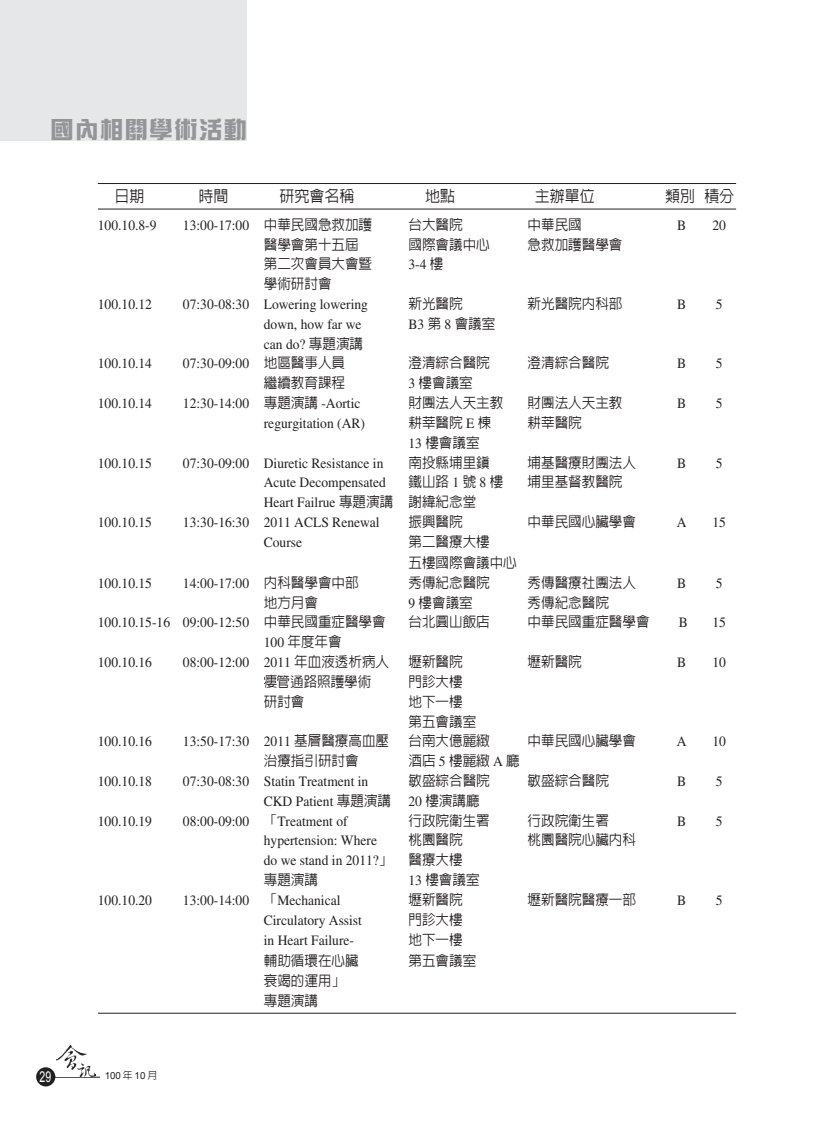
<style>
.page{position:relative;width:834px;height:1132px;background:#fff}
.page>*{position:absolute;margin:0;border:0;box-sizing:border-box;transform-origin:0 0}
.t1{font:900 22.5px "Sing Yi";letter-spacing:.1em;color:#939598}
.t2{font:500 15.75px "Lin Gothic";color:#231f20;scale:.95 1}
.t3{font:15px "Arial";color:#fff;scale:.7 1}
.t4{font:14.25px "Times";color:#231f20;scale:.95 1}
.t5{font:500 14.25px/20.2px "Lin Gothic";color:#231f20;scale:.95 1}
.t6{font:9.75px "Arial";color:#231f20}
.s1{font-family:"Lin Gothic";font-weight:500}
.s2{font-family:"Times";font-weight:400}
</style>
<div class="page">
<div style="left:36px;top:1066px;width:19px;height:20px;background:#231f20;border-radius:50%"></div>
<hr style="left:54px;top:1076px;width:46px;height:1px;background:#231f20">
<img style="left:56px;top:1045px;width:39px;height:30px">
<hr style="left:98px;top:183px;width:638px;height:1px;background:#231f20">
<hr style="left:98px;top:209px;width:638px;height:1px;background:#231f20">
<svg style="left:264px;top:674px;width:12px;height:13px"></svg>
<hr style="left:98px;top:1012px;width:638px;height:1px;background:#231f20">
<div style="left:0;top:0;width:247px;height:140px;background:#e6e7e9"></div>
<h1 class="t1" style="left:51px;top:118px;width:197px">國內相關學術活動</h1>
<p class="t2" style="left:114px;top:188px;width:33px">日期</p>
<p class="t2" style="left:198px;top:188px;width:33px">時間</p>
<p class="t2" style="left:279px;top:188px;width:80px">研究會名稱</p>
<p class="t2" style="left:425px;top:188px;width:33px">地點</p>
<p class="t2" style="left:534px;top:188px;width:65px">主辦單位</p>
<p class="t2" style="left:665px;top:188px;width:74px">類別 積分</p>
<p class="t4" style="left:98px;top:217px;width:63px">100.10.8-9</p>
<p class="t4" style="left:183px;top:217px;width:201px">13:00-17:00 <span class="s1">中華民國急救加護</span></p>
<p class="t5" style="left:408px;top:214px;width:58px">台大醫院</p>
<p class="t5" style="left:527px;top:214px;width:58px">中華民國</p>
<p class="t4" style="left:677px;top:217px;width:11px">B</p>
<p class="t4" style="left:712px;top:217px;width:16px">20</p>
<p class="t5" style="left:264px;top:234px;width:101px">醫學會第十五屆</p>
<p class="t5" style="left:408px;top:234px;width:87px">國際會議中心</p>
<p class="t5" style="left:527px;top:234px;width:101px">急救加護醫學會</p>
<p class="t5" style="left:264px;top:254px;width:115px">第二次會員大會暨</p>
<p class="t4" style="left:408px;top:256px;width:38px">3-4 <span class="s1">樓</span></p>
<p class="t5" style="left:264px;top:273px;width:73px">學術研討會</p>
<p class="t4" style="left:98px;top:296px;width:58px">100.10.12</p>
<p class="t4" style="left:183px;top:296px;width:196px">07:30-08:30 Lowering lowering</p>
<p class="t5" style="left:408px;top:293px;width:58px">新光醫院</p>
<p class="t5" style="left:527px;top:293px;width:101px">新光醫院內科部</p>
<p class="t4" style="left:677px;top:296px;width:11px">B</p>
<p class="t4" style="left:715px;top:296px;width:9px">5</p>
<p class="t4" style="left:264px;top:316px;width:104px">down, how far we</p>
<p class="t5" style="left:408px;top:313px;width:93px"><span class="s2">B3</span> 第 <span class="s2">8</span> 會議室</p>
<p class="t4" style="left:264px;top:336px;width:106px">can do? <span class="s1">專題演講</span></p>
<p class="t4" style="left:98px;top:355px;width:58px">100.10.14</p>
<p class="t4" style="left:183px;top:355px;width:172px">07:30-09:00 <span class="s1">地區醫事人員</span></p>
<p class="t5" style="left:408px;top:353px;width:87px">澄清綜合醫院</p>
<p class="t5" style="left:527px;top:353px;width:87px">澄清綜合醫院</p>
<p class="t4" style="left:677px;top:355px;width:11px">B</p>
<p class="t4" style="left:715px;top:355px;width:9px">5</p>
<p class="t5" style="left:264px;top:372px;width:87px">繼續教育課程</p>
<p class="t5" style="left:408px;top:372px;width:69px"><span class="s2">3</span> 樓會議室</p>
<p class="t4" style="left:98px;top:395px;width:58px">100.10.14</p>
<p class="t4" style="left:183px;top:395px;width:188px">12:30-14:00 <span class="s1">專題演講</span> -Aortic</p>
<p class="t5" style="left:408px;top:392px;width:101px">財團法人天主教</p>
<p class="t5" style="left:527px;top:392px;width:101px">財團法人天主教</p>
<p class="t4" style="left:677px;top:395px;width:11px">B</p>
<p class="t4" style="left:715px;top:395px;width:9px">5</p>
<p class="t4" style="left:264px;top:415px;width:108px">regurgitation (AR)</p>
<p class="t5" style="left:408px;top:412px;width:89px">耕莘醫院 <span class="s2">E</span> 棟</p>
<p class="t5" style="left:527px;top:412px;width:59px">耕莘醫院</p>
<p class="t5" style="left:408px;top:432px;width:76px"><span class="s2">13</span> 樓會議室</p>
<p class="t4" style="left:98px;top:454px;width:58px">100.10.15</p>
<p class="t4" style="left:183px;top:454px;width:212px">07:30-09:00 Diuretic Resistance in</p>
<p class="t5" style="left:408px;top:452px;width:87px">南投縣埔里鎮</p>
<p class="t5" style="left:527px;top:452px;width:115px">埔基醫療財團法人</p>
<p class="t4" style="left:677px;top:454px;width:11px">B</p>
<p class="t4" style="left:715px;top:454px;width:9px">5</p>
<p class="t4" style="left:264px;top:474px;width:130px">Acute Decompensated</p>
<p class="t5" style="left:408px;top:471px;width:101px">鐵山路<span class="s2">1</span>號<span class="s2">8</span>樓</p>
<p class="t5" style="left:527px;top:471px;width:101px">埔里基督教醫院</p>
<p class="t4" style="left:264px;top:494px;width:225px">Heart Failrue <span class="s1">專題演講 謝緯紀念堂</span></p>
<p class="t4" style="left:98px;top:514px;width:58px">100.10.15</p>
<p class="t4" style="left:183px;top:514px;width:208px">13:30-16:30 2011 ACLS Renewal</p>
<p class="t5" style="left:408px;top:511px;width:58px">振興醫院</p>
<p class="t5" style="left:527px;top:511px;width:115px">中華民國心臟學會</p>
<p class="t4" style="left:676px;top:514px;width:12px">A</p>
<p class="t4" style="left:712px;top:514px;width:16px">15</p>
<p class="t4" style="left:264px;top:534px;width:42px">Course</p>
<p class="t5" style="left:408px;top:531px;width:115px">第二醫療大樓<br>五樓國際會議中心</p>
<p class="t4" style="left:98px;top:574px;width:58px">100.10.15</p>
<p class="t4" style="left:183px;top:574px;width:186px">14:00-17:00 <span class="s1">內科醫學會中部</span></p>
<p class="t5" style="left:408px;top:572px;width:87px">秀傳紀念醫院</p>
<p class="t5" style="left:527px;top:572px;width:115px">秀傳醫療社團法人</p>
<p class="t4" style="left:677px;top:574px;width:11px">B</p>
<p class="t4" style="left:715px;top:574px;width:9px">5</p>
<p class="t5" style="left:264px;top:592px;width:58px">地方月會</p>
<p class="t5" style="left:408px;top:592px;width:69px"><span class="s2">9</span> 樓會議室</p>
<p class="t5" style="left:527px;top:592px;width:87px">秀傳紀念醫院</p>
<p class="t4" style="left:98px;top:614px;width:304px">100.10.15-16 09:00-12:50 <span class="s1">中華民國重症醫學會</span></p>
<p class="t5" style="left:408px;top:611px;width:87px">台北圓山飯店</p>
<p class="t5" style="left:527px;top:611px;width:130px">中華民國重症醫學會</p>
<p class="t4" style="left:678px;top:614px;width:11px">B</p>
<p class="t4" style="left:712px;top:614px;width:16px">15</p>
<p class="t5" style="left:264px;top:631px;width:83px"><span class="s2">100</span> 年度年會</p>
<p class="t4" style="left:98px;top:654px;width:58px">100.10.16</p>
<p class="t4" style="left:183px;top:654px;width:218px">08:00-12:00 2011 <span class="s1">年血液透析病人</span></p>
<p class="t5" style="left:408px;top:651px;width:58px">壢新醫院</p>
<p class="t5" style="left:527px;top:651px;width:58px">壢新醫院</p>
<p class="t4" style="left:677px;top:654px;width:11px">B</p>
<p class="t4" style="left:712px;top:654px;width:16px">10</p>
<p class="t5" style="left:276px;top:671px;width:101px">管通路照護學術</p>
<p class="t5" style="left:408px;top:671px;width:58px">門診大樓</p>
<p class="t5" style="left:264px;top:691px;width:44px">研討會</p>
<p class="t5" style="left:408px;top:691px;width:73px;line-height:19.8px">地下一樓第五會議室</p>
<p class="t4" style="left:98px;top:733px;width:58px">100.10.16</p>
<p class="t4" style="left:183px;top:733px;width:218px">13:50-17:30 2011 <span class="s1">基層醫療高血壓</span></p>
<p class="t5" style="left:408px;top:730px;width:87px">台南大億麗緻</p>
<p class="t5" style="left:527px;top:730px;width:115px">中華民國心臟學會</p>
<p class="t4" style="left:676px;top:733px;width:12px">A</p>
<p class="t4" style="left:712px;top:733px;width:16px">10</p>
<p class="t5" style="left:264px;top:750px;width:101px">治療指引研討會</p>
<p class="t5" style="left:408px;top:750px;width:119px">酒店<span class="s2">5</span>樓麗緻<span class="s2">A</span>廳</p>
<p class="t4" style="left:98px;top:772px;width:58px">100.10.18</p>
<p class="t4" style="left:183px;top:772px;width:197px">07:30-08:30 Statin Treatment in</p>
<p class="t5" style="left:408px;top:770px;width:87px">敏盛綜合醫院</p>
<p class="t5" style="left:527px;top:770px;width:87px">敏盛綜合醫院</p>
<p class="t4" style="left:677px;top:772px;width:11px">B</p>
<p class="t4" style="left:715px;top:772px;width:9px">5</p>
<p class="t4" style="left:264px;top:792px;width:228px">CKD Patient <span class="s1">專題演講</span> 20 <span class="s1">樓演講廳</span></p>
<p class="t4" style="left:98px;top:812px;width:58px">100.10.19</p>
<p class="t4" style="left:183px;top:812px;width:175px">08:00-09:00 <span class="s1">「</span>Treatment of</p>
<p class="t5" style="left:408px;top:809px;width:87px">行政院衛生署</p>
<p class="t5" style="left:527px;top:809px;width:87px">行政院衛生署</p>
<p class="t4" style="left:677px;top:812px;width:11px">B</p>
<p class="t4" style="left:715px;top:812px;width:9px">5</p>
<p class="t4" style="left:264px;top:832px;width:121px">hypertension: Where</p>
<p class="t5" style="left:408px;top:829px;width:58px">桃園醫院</p>
<p class="t5" style="left:527px;top:829px;width:115px">桃園醫院心臟內科</p>
<p class="t4" style="left:264px;top:852px;width:211px">do we stand in 2011?<span class="s1">」 醫療大樓</span></p>
<p class="t5" style="left:264px;top:869px;width:58px">專題演講</p>
<p class="t5" style="left:408px;top:869px;width:76px"><span class="s2">13</span> 樓會議室</p>
<p class="t4" style="left:98px;top:891px;width:58px">100.10.20</p>
<p class="t4" style="left:183px;top:891px;width:167px">13:00-14:00 <span class="s1">「</span>Mechanical</p>
<p class="t5" style="left:408px;top:889px;width:58px">壢新醫院</p>
<p class="t5" style="left:527px;top:889px;width:115px">壢新醫院醫療一部</p>
<p class="t4" style="left:677px;top:891px;width:11px">B</p>
<p class="t4" style="left:715px;top:891px;width:9px">5</p>
<p class="t4" style="left:264px;top:912px;width:105px">Circulatory Assist</p>
<p class="t5" style="left:408px;top:909px;width:58px">門診大樓</p>
<p class="t4" style="left:264px;top:932px;width:96px">in Heart Failure-</p>
<p class="t5" style="left:408px;top:929px;width:58px">地下一樓</p>
<p class="t5" style="left:264px;top:949px;width:101px">輔助循環在心臟</p>
<p class="t5" style="left:408px;top:949px;width:73px">第五會議室</p>
<p class="t5" style="left:264px;top:970px;width:87px">衰竭的運用」專題演講</p>
<p class="t3" style="left:40px;top:1066px;width:18px">29</p>
<p class="t6" style="left:105px;top:1068px;width:54px">100<span class="s1">年</span>10<span class="s1">月</span></p>
</div>
